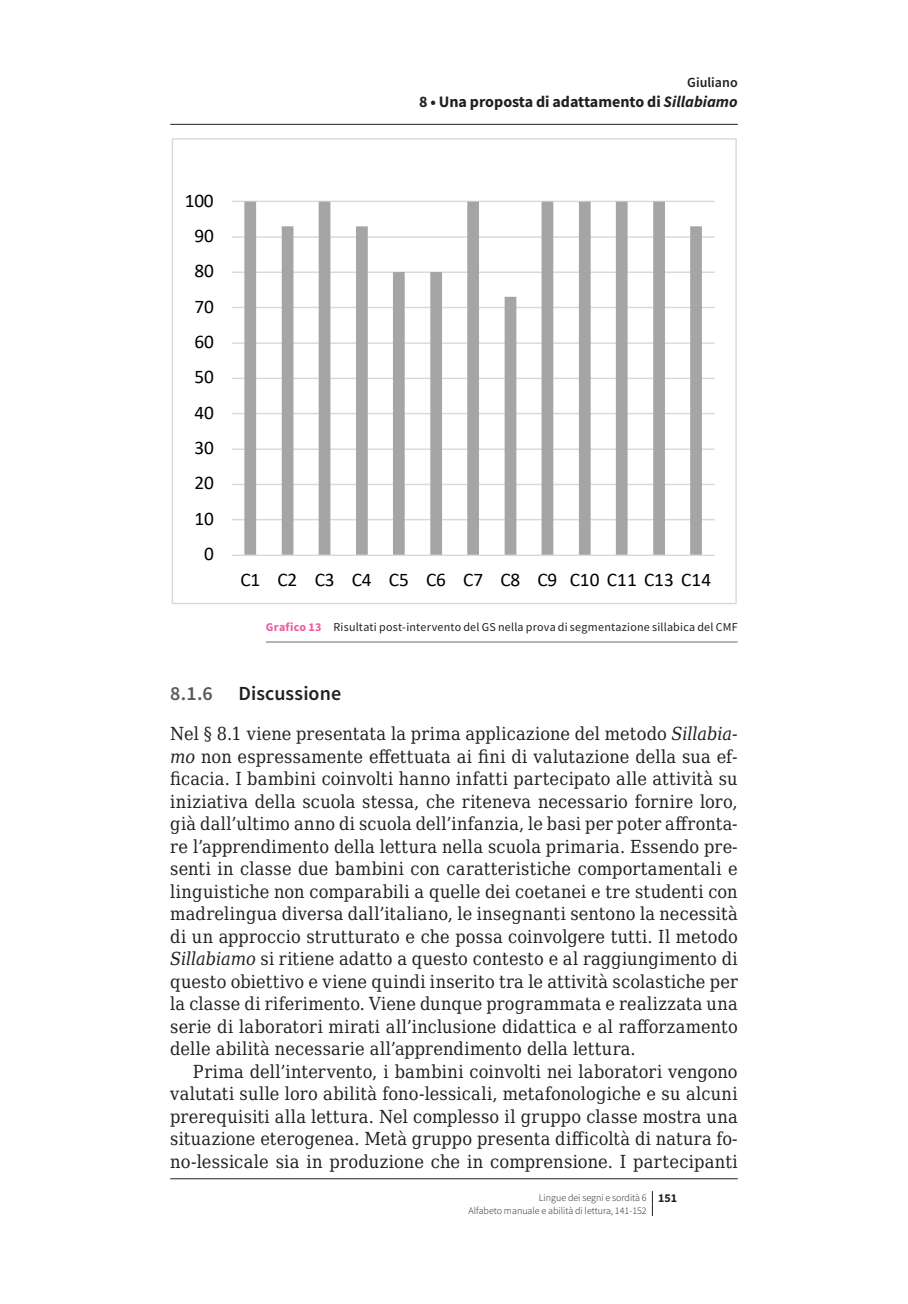
<style>
.page{position:relative;width:908px;height:1304px;background:#fff}
.page>*{position:absolute;margin:0;border:0;box-sizing:border-box;transform-origin:0 0}
.t1{font:600 20px "Source Sans Pro";letter-spacing:.005em;color:#231f20}
.t2{font:600 20px "Source Sans Pro";color:#57585a}
.t3{font:19.2px "Calibri";letter-spacing:-.005em;color:#000}
._031-ecf-para-1{font:18px/22.4px "DejaVu Serif Condensed";letter-spacing:.015em;color:#231f20;text-align:justify}
._032-ecf-para-2{font:18px/22.4px "DejaVu Serif Condensed";letter-spacing:.01em;color:#231f20;text-align:justify}
.t4{font:700 16px "Source Sans Pro";color:#231f20}
.t5{font:600 14px "Source Sans Pro";color:#231f20}
._055e-ecf-figura-didascalia_dx___filetto{font:12px "Source Sans Pro";letter-spacing:.02em;color:#231f20}
.t6{font:300 10px/12.4px "Source Sans Pro";color:#231f20}
.s1{font-style:italic}
.s2{font-weight:700;color:#ef59a1}
.s3{font-weight:700;font-size:12px}
</style>
<div class="page">
<svg style="left:651px;top:1191px;width:1px;height:25px"></svg>
<hr style="left:266px;top:642px;width:471px;height:1px;background:#6c6d70">
<hr style="left:232px;top:519px;width:482px;height:1px;background:#d9d9d9">
<hr style="left:232px;top:484px;width:482px;height:1px;background:#d9d9d9">
<hr style="left:232px;top:448px;width:482px;height:2px;background:#d9d9d9">
<hr style="left:232px;top:413px;width:482px;height:1px;background:#d9d9d9">
<hr style="left:232px;top:378px;width:482px;height:1px;background:#d9d9d9">
<hr style="left:232px;top:342px;width:482px;height:2px;background:#d9d9d9">
<hr style="left:232px;top:307px;width:482px;height:1px;background:#d9d9d9">
<hr style="left:232px;top:272px;width:482px;height:1px;background:#d9d9d9">
<hr style="left:232px;top:236px;width:482px;height:2px;background:#d9d9d9">
<hr style="left:232px;top:201px;width:482px;height:1px;background:#d9d9d9">
<svg style="left:244px;top:202px;width:457px;height:353px"></svg>
<hr style="left:232px;top:555px;width:482px;height:1px;background:#d9d9d9">
<hr style="left:170px;top:124px;width:567px;height:1px;background:#231f20">
<hr style="left:170px;top:1178px;width:567px;height:1px;background:#231f20">
<p class="t5" style="left:687px;top:74px;width:52px">Giuliano</p>
<p class="t4" style="left:419px;top:91px;width:320px">8 • Una proposta di adattamento di <span class="s1">Sillabiamo</span></p>
<p class="t3" style="left:184px;top:187px;width:31px">100</p>
<p class="t3" style="left:194px;top:222px;width:21px">90</p>
<p class="t3" style="left:194px;top:258px;width:21px">80</p>
<p class="t3" style="left:194px;top:293px;width:21px">70</p>
<p class="t3" style="left:194px;top:328px;width:21px">60</p>
<p class="t3" style="left:194px;top:364px;width:21px">50</p>
<p class="t3" style="left:194px;top:399px;width:21px">40</p>
<p class="t3" style="left:194px;top:434px;width:21px">30</p>
<p class="t3" style="left:194px;top:470px;width:21px">20</p>
<p class="t3" style="left:194px;top:505px;width:21px">10</p>
<p class="t3" style="left:204px;top:541px;width:11px">0</p>
<p class="t3" style="left:240px;top:566px;width:472px">C1 C2 C3 C4 C5 C6 C7 C8 C9 C10 C11 C13 C14</p>
<p class="_055e-ecf-figura-didascalia_dx___filetto" style="left:266px;top:619px;width:473px"><span class="s2">Grafico 13</span> Risultati post-intervento del GS nella prova di segmentazione sillabica del CMF</p>
<p class="t2" style="left:170px;top:680px;width:44px">8.1.6</p>
<p class="t1" style="left:238px;top:680px;width:104px">Discussione</p>
<p class="_031-ecf-para-1" style="left:170px;top:722px;width:568px">Nel § 8.1 viene presentata la prima applicazione del metodo <span class="s1">Sillabia&shy;mo</span> non espressamente effettuata ai fini di valutazione della sua ef&shy;ficacia. I bambini coinvolti hanno infatti partecipato alle attività su iniziativa della scuola stessa, che riteneva necessario fornire loro, già dall’ultimo anno di scuola dell’infanzia, le basi per poter affronta&shy;re l’apprendimento della lettura nella scuola primaria. Essendo pre&shy;senti in classe due bambini con caratteristiche comportamentali e linguistiche non comparabili a quelle dei coetanei e tre studenti con madrelingua diversa dall’italiano, le insegnanti sentono la necessità di un approccio strutturato e che possa coinvolgere tutti. Il metodo <span class="s1">Sillabiamo</span> si ritiene adatto a questo contesto e al raggiungimento di questo obiettivo e viene quindi inserito tra le attività scolastiche per la classe di riferimento. Viene dunque programmata e realizzata una serie di laboratori mirati all’inclusione didattica e al rafforzamento delle abilità necessarie all’apprendimento della lettura.</p>
<p class="_032-ecf-para-2" style="left:170px;top:1060px;width:568px;text-indent:23px">Prima dell’intervento, i bambini coinvolti nei laboratori vengono valutati sulle loro abilità fono-lessicali, metafonologiche e su alcuni prerequisiti alla lettura. Nel complesso il gruppo classe mostra una situazione eterogenea. Metà gruppo presenta difficoltà di natura fo&shy;no-lessicale sia in produzione che in comprensione. I partecipanti</p>
<p class="t6" style="left:468px;top:1191px;width:210px;text-indent:70px">Lingue dei segni e sordità 6 <span class="s3">151<br></span>Alfabeto manuale e abilità di lettura, 141-152</p>
</div>
